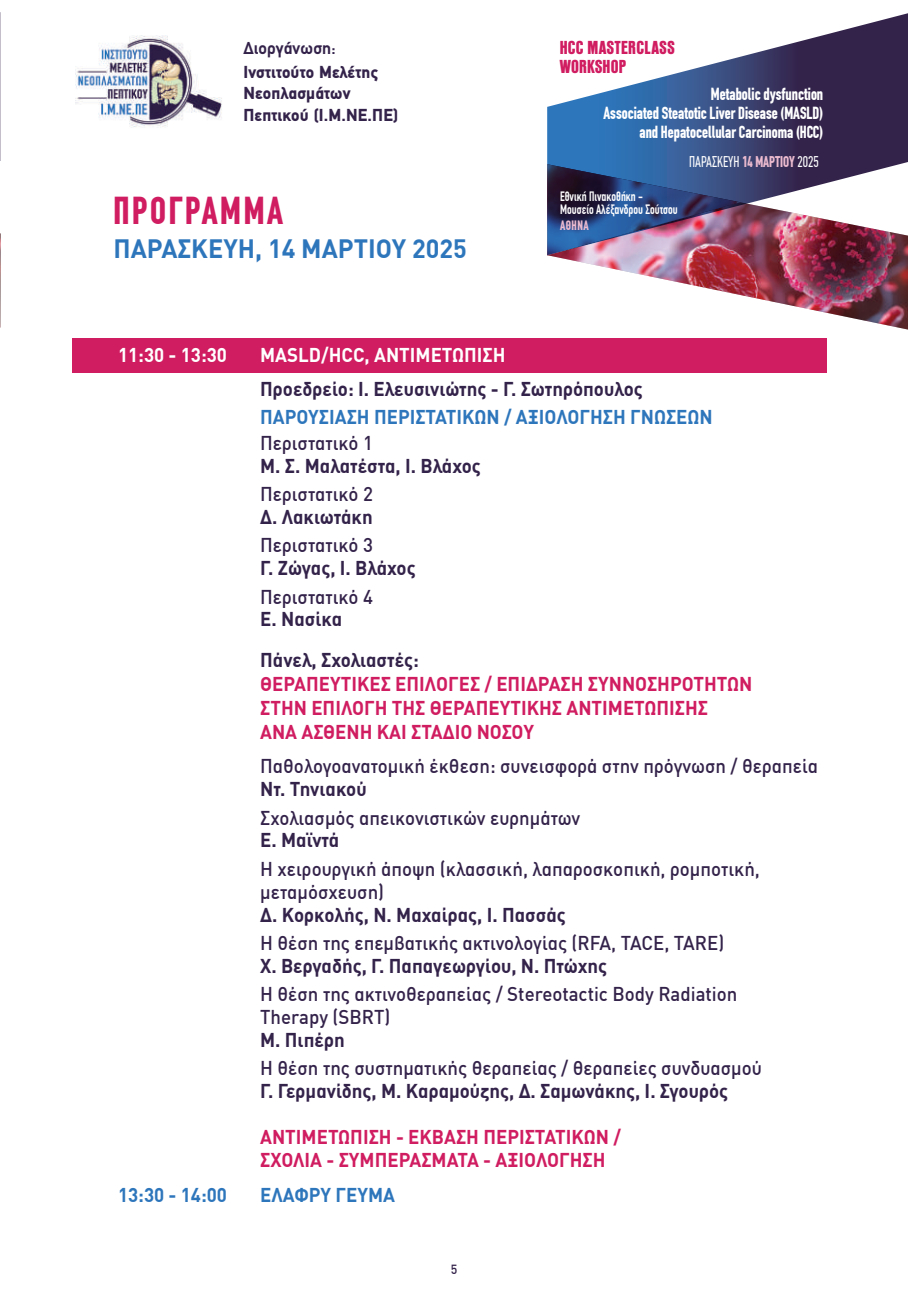
<style>
.page{position:relative;width:908px;height:1304px;background:#fff}
.page>*{position:absolute;margin:0;border:0;box-sizing:border-box;transform-origin:0 0}
.t1{font:700 condensed 38px "CF Din";letter-spacing:.07em;color:#d01c60}
.t2{font:700 26px "DIN Greek";color:#2e76bc}
.t3{font:500 19.6px/22.8px "DIN Greek";color:#33224a;scale:.95 1}
.t4{font:700 19.6px/40.8px "DIN Greek";color:#33224a;scale:.95 1}
.t5{font:700 19.6px/24px "DIN Greek";color:#d01c60;scale:.95 1}
.t6{font:700 19.6px "DIN Greek";color:#2e76bc;scale:.95 1}
.t7{font:700 19.6px "DIN Greek";color:#fff;scale:.95 1}
.t8{font:800 17.6px/19.2px "PF Fusion Sans";letter-spacing:.01em;color:#d01c60}
.t9{font:900 17.4px/20.8px "PF Din Text";letter-spacing:.01em;color:#33224a}
.t10{font:700 17.4px "PF Din Text";letter-spacing:.01em;color:#33224a}
.t11{font:700 condensed 17.2px/19px "CF Din";color:#fff;text-align:right;scale:.95 1}
.t12{font:condensed 15.2px "CF Din";color:#fff;scale:.95 1}
.t13{font:condensed 13.4px/12.8px "CF Din";color:#fff;scale:.95 1}
.t14{font:700 condensed 13.4px "CF Din";letter-spacing:.04em;color:#ebbbcf;scale:.95 1}
.t15{font:500 13px "DIN Greek";color:#33224a;scale:.95 1}
.s1{font-weight:700;color:#ebbbcf}
</style>
<div class="page">
<img style="left:75px;top:36px;width:147px;height:92px">
<svg style="left:0;top:12px;width:1px;height:316px"></svg>
<img style="left:547px;top:255px;width:360px;height:75px">
<img style="left:547px;top:13px;width:360px;height:242px">
<div style="left:72px;top:338px;width:754px;height:34px;background:#d01c60"></div>
<p class="t10" style="left:243px;top:38px;width:94px">Διοργάνωση:</p>
<p class="t9" style="left:243px;top:61px;width:136px">Ινστιτούτο Μελέτης<br>Νεοπλασμάτων</p>
<p class="t9" style="left:243px;top:105px;width:156px">Πεπτικού (Ι.Μ.ΝΕ.ΠΕ)</p>
<h1 class="t1" style="left:113px;top:190px;width:171px">ΠΡΟΓΡΑΜΜΑ</h1>
<h2 class="t2" style="left:113px;top:234px;width:355px">ΠΑΡΑΣΚΕΥΉ , 14 ΜΑΡΤΊ ΟΥ 2025</h2>
<p class="t8" style="left:559px;top:38px;width:117px">HCC MASTERCLASS<br>WORKSHOP</p>
<p class="t11" style="left:603px;top:85px;width:233px">Metabolic dysfunction<br>Associated Steatotic Liver Disease (MASLD) and Hepatocellular Carcinoma (HCC)</p>
<p class="t12" style="left:689px;top:153px;width:138px">ΠΑΡΑΣΚΕΥΉ <span class="s1">14 ΜΑΡΤΊΟΥ</span> 2025</p>
<p class="t13" style="left:559px;top:190px;width:125px">Εθνική Πινακοθήκη -<br>Μουσείο Αλέξανδρου Σούτσου</p>
<p class="t14" style="left:559px;top:218px;width:32px">ΑΘΉΝΑ</p>
<p class="t7" style="left:118px;top:343px;width:116px">11:30 - 13:30</p>
<p class="t7" style="left:260px;top:343px;width:260px">MASLD/HCC, ΑΝΤΙΜΕΤΩΠΙΣΗ</p>
<p class="t4" style="left:260px;top:368px;width:404px">Προεδρείο: Ι. Ελευσινιώτης - Γ. Σωτηρόπουλος</p>
<p class="t6" style="left:260px;top:406px;width:477px">ΠΑΡΟΥΣΙΑΣΗ ΠΕΡΙΣΤΑΤΙΚΩΝ / ΑΞΙΟΛΟΓΗΣΗ ΓΝΩΣΕΩΝ</p>
<p class="t3" style="left:260px;top:431px;width:120px">Περιστατικό 1</p>
<p class="t4" style="left:260px;top:445px;width:234px">Μ. Σ. Μαλατέστα, Ι. Βλάχος</p>
<p class="t3" style="left:260px;top:483px;width:120px">Περιστατικό 2</p>
<p class="t4" style="left:260px;top:496px;width:120px">Δ. Λακιωτάκη</p>
<p class="t3" style="left:260px;top:534px;width:120px">Περιστατικό 3</p>
<p class="t4" style="left:260px;top:547px;width:165px">Γ. Ζώγας, Ι. Βλάχος</p>
<p class="t3" style="left:260px;top:585px;width:120px">Περιστατικό 4</p>
<p class="t4" style="left:260px;top:599px;width:168px">Ε. Νασίκα<br>Πάνελ, Σχολιαστές:</p>
<p class="t5" style="left:260px;top:672px;width:519px">ΘΕΡΑΠΕΥΤΙΚΕΣ ΕΠΙΛΟΓΕΣ / ΕΠΙΔΡΑΣΗ ΣΥΝΝΟΣΗΡΟΤΗΤΩΝ<br>ΣΤΗΝ ΕΠΙΛΟΓΗ ΤΗΣ ΘΕΡΑΠΕΥΤΙΚΗΣ ΑΝΤΙΜΕΤΩΠΙΣΗΣ<br>ΑΝΑ ΑΣΘΕΝΗ ΚΑΙ ΣΤΑΔΙΟ ΝΟΣΟΥ</p>
<p class="t3" style="left:260px;top:755px;width:588px">Παθολογοανατομική έκθεση: συνεισφορά στην πρόγνωση / θεραπεία</p>
<p class="t4" style="left:260px;top:768px;width:113px">Ντ. Τηνιακού</p>
<p class="t3" style="left:260px;top:806px;width:338px">Σχολιασμός απεικονιστικών ευρημάτων</p>
<p class="t4" style="left:260px;top:820px;width:85px">Ε. Μαϊντά</p>
<p class="t3" style="left:260px;top:857px;width:527px">Η χειρουργική άποψη (κλασσική, λαπαροσκοπική, ρομποτική, μεταμόσχευση)</p>
<p class="t4" style="left:260px;top:894px;width:323px">Δ. Κορκολής, Ν. Μαχαίρας, Ι. Πασσάς</p>
<p class="t3" style="left:260px;top:931px;width:490px">Η θέση της επεμβατικής ακτινολογίας (RFA, TACE, TARE)</p>
<p class="t4" style="left:260px;top:945px;width:366px">Χ. Βεργαδής, Γ. Παπαγεωργίου, Ν. Πτώχης</p>
<p class="t3" style="left:260px;top:983px;width:503px">H θέση της ακτινοθεραπείας / Stereotactic Body Radiation<br>Therapy (SBRT)</p>
<p class="t4" style="left:260px;top:1019px;width:90px">Μ. Πιπέρη</p>
<p class="t3" style="left:260px;top:1057px;width:529px">Η θέση της συστηματικής θεραπείας / θεραπείες συνδυασμού</p>
<p class="t4" style="left:260px;top:1070px;width:494px">Γ. Γερμανίδης, Μ. Καραμούζης, Δ. Σαμωνάκης, Ι. Σγουρός</p>
<p class="t5" style="left:260px;top:1125px;width:381px;line-height:22.8px">ANTIMETΩΠΙΣΗ - ΕΚΒΑΣΗ ΠΕΡΙΣΤΑΤΙΚΩΝ /<br>ΣΧΟΛΙΑ - ΣΥΜΠΕΡΑΣΜΑΤΑ - ΑΞΙΟΛΟΓΗΣΗ</p>
<p class="t6" style="left:118px;top:1183px;width:116px">13:30 - 14:00</p>
<p class="t6" style="left:260px;top:1183px;width:143px">ΕΛΑΦΡΥ ΓΕΥΜΑ</p>
<p class="t15" style="left:450px;top:1261px;width:8px">5</p>
</div>
